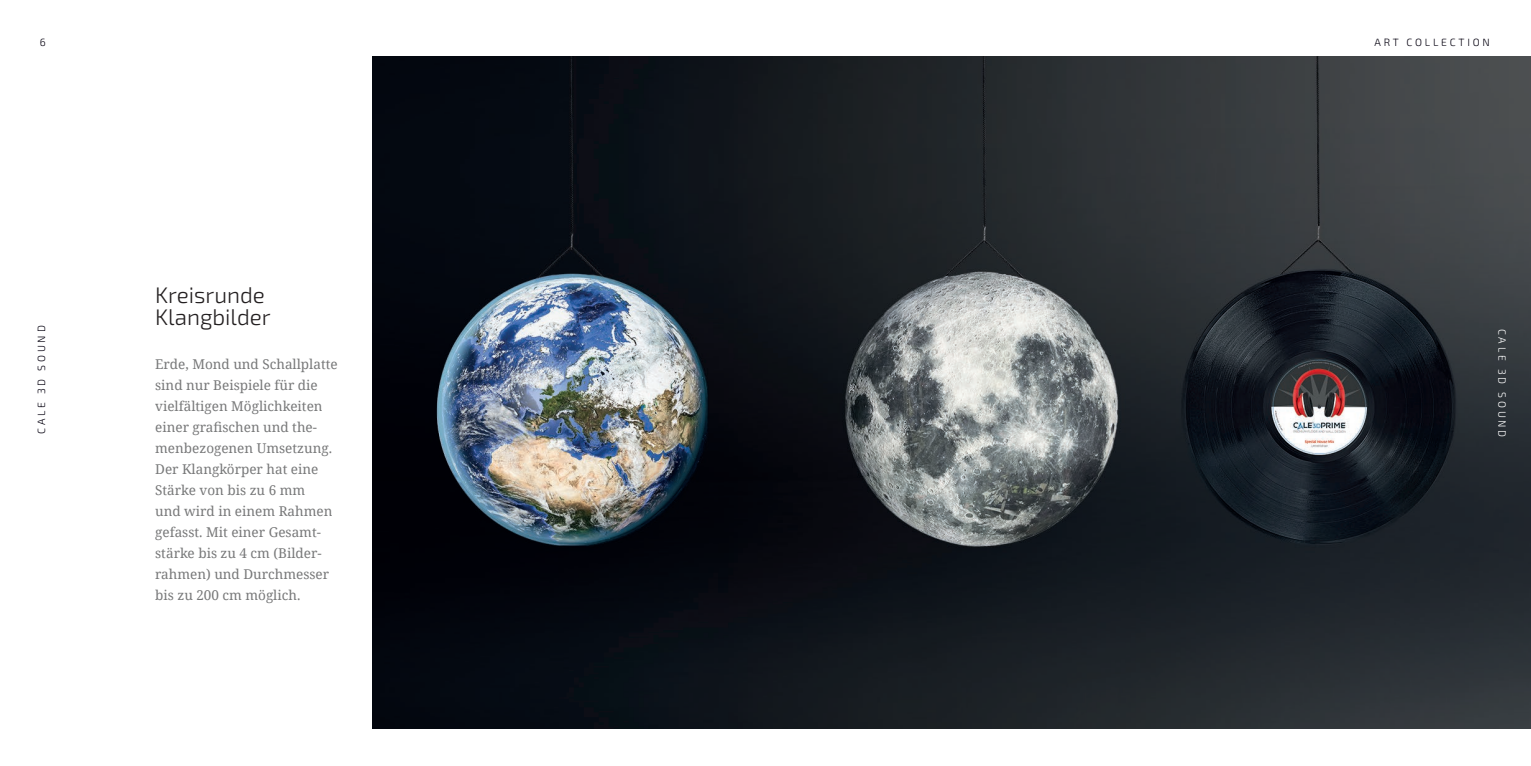
<style>
.page{position:relative;width:1531px;height:766px;background:#fff}
.page>*{position:absolute;margin:0;border:0;box-sizing:border-box;transform-origin:0 0}
.t1{font:22.5px/22.5px "Exo 2";color:#231f20}
.t2{font:13.5px/21px "Noto Serif";color:#4e4f50}
.t3{font:10.5px "Exo 2";letter-spacing:.265em;color:#070311}
.t4{font:10.5px "Exo 2";letter-spacing:.265em;color:#fff}
</style>
<div class="page">
<img style="left:372px;top:56px;width:1159px;height:672px">
<p class="t3" style="left:40px;top:35px;width:7px">6</p>
<p class="t3" style="left:34px;top:434px;width:110px;rotate:-90deg">CALE 3D SOUND</p>
<p class="t1" style="left:155px;top:283px;width:117px">Kreisrunde<br>Klangbilder</p>
<p class="t2" style="left:155px;top:353px;width:184px">Erde, Mond und Schallplatte sind nur Beispiele für die vielfältigen Möglichkeiten einer grafischen und the&shy;menbezogenen Umsetzung.<br>Der Klangkörper hat eine<br>Stärke von bis zu 6 mm<br>und wird in einem Rahmen gefasst. Mit einer Gesamt&shy;stärke bis zu 4 cm (Bilder&shy;rahmen) und Durchmesser bis zu 200 cm möglich.</p>
<p class="t3" style="left:1374px;top:35px;width:117px">ART COLLECTION</p>
<p class="t4" style="left:1509px;top:328px;width:110px;rotate:90deg">CALE 3D SOUND</p>
</div>
